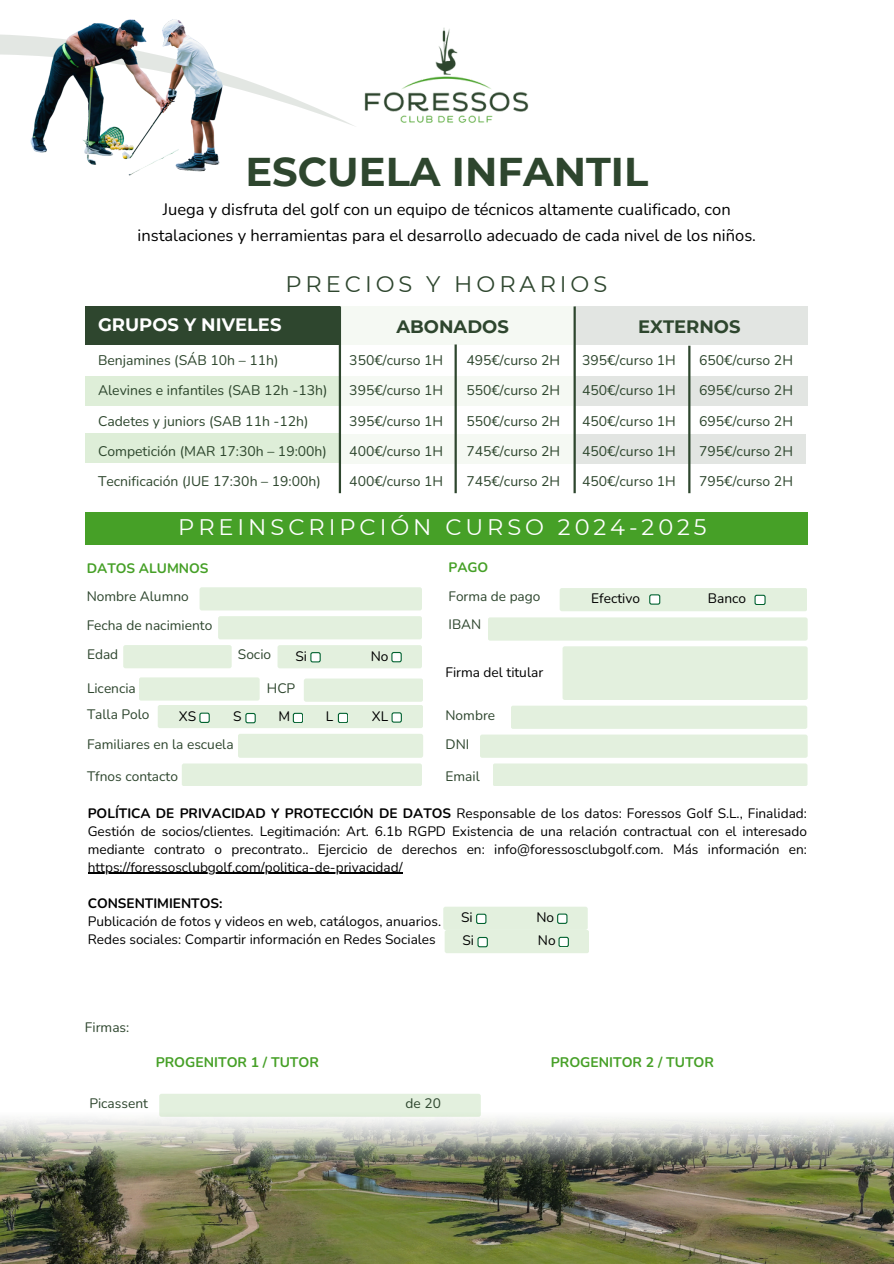
<style>
.page{position:relative;width:894px;height:1264px;background:#fff}
.page>*{position:absolute;margin:0;border:0;box-sizing:border-box;transform-origin:0 0}
.t1{font:700 40.05px "Montserrat";color:#2e462e}
.t2{font:22.5px "Montserrat";letter-spacing:.175em;color:#fff}
.t3{font:22.5px "Montserrat";letter-spacing:.175em;color:#2e462e}
.t4{font:700 18px "Montserrat";color:#2e462e}
.t5{font:700 18px "Montserrat";color:#fff}
.t6{font:16.5px/25.8px "Nunito";color:#000;text-align:center}
.t7{font:13.95px "Nunito";color:#2d462d}
.t8{font:700 13.95px "Nunito";color:#46a027}
.t9{font:13.65px/18px "Nunito";color:#000;text-align:justify}
.t10{font:13.65px/29.1px "Nunito";color:#2e462e}
.t11{font:700 13.65px "Nunito";color:#46a027}
.s1{font-weight:700}
</style>
<div class="page">
<img style="left:364px;top:27px;width:165px;height:96px">
<svg style="left:231px;top:75px;width:123px;height:51px"></svg>
<div style="left:85px;top:512px;width:722px;height:32px;background:#46a027"></div>
<img style="left:0;top:19px;width:231px;height:157px">
<div style="left:85px;top:306px;width:255px;height:38px;background:#2e462e"></div>
<div style="left:340px;top:306px;width:232px;height:38px;background:#f5f9f3"></div>
<div style="left:574px;top:306px;width:233px;height:38px;background:#e2e5e2"></div>
<div style="left:85px;top:375px;width:255px;height:30px;background:#deeed8"></div>
<div style="left:85px;top:433px;width:255px;height:30px;background:#deeed8"></div>
<div style="left:341px;top:376px;width:231px;height:30px;background:#f5f9f3"></div>
<div style="left:574px;top:376px;width:233px;height:30px;background:#e2e5e2"></div>
<div style="left:340px;top:434px;width:233px;height:29px;background:#f5f9f3"></div>
<div style="left:574px;top:434px;width:231px;height:29px;background:#e2e5e2"></div>
<hr style="left:454px;top:344px;width:2px;height:149px;background:#2e462e">
<hr style="left:688px;top:346px;width:2px;height:147px;background:#2d462d">
<hr style="left:339px;top:306px;width:2px;height:187px;background:#2e462e">
<hr style="left:573px;top:306px;width:2px;height:187px;background:#2d462d">
<div style="left:199px;top:587px;width:223px;height:23px;background:#e3f0de;border-radius:2px"></div>
<div style="left:218px;top:616px;width:204px;height:23px;background:#e3f0de;border-radius:2px"></div>
<div style="left:123px;top:645px;width:109px;height:23px;background:#e3f0de;border-radius:2px"></div>
<img style="left:0;top:1168px;width:893px;height:95px">
<svg style="left:0;top:1151px;width:893px;height:17px;background:#72765f"></svg>
<svg style="left:0;top:1095px;width:893px;height:56px"></svg>
<div style="left:277px;top:645px;width:145px;height:23px;background:#e3f0de;border-radius:2px"></div>
<svg style="left:310px;top:652px;width:10px;height:10px"></svg>
<svg style="left:391px;top:652px;width:10px;height:10px"></svg>
<div style="left:304px;top:678px;width:119px;height:23px;background:#e3f0de;border-radius:2px"></div>
<div style="left:139px;top:677px;width:120px;height:23px;background:#e3f0de;border-radius:2px"></div>
<div style="left:158px;top:705px;width:265px;height:23px;background:#e3f0de;border-radius:2px"></div>
<svg style="left:199px;top:712px;width:11px;height:11px"></svg>
<svg style="left:199px;top:712px;width:10px;height:10px"></svg>
<svg style="left:293px;top:712px;width:10px;height:11px"></svg>
<svg style="left:245px;top:713px;width:10px;height:10px"></svg>
<svg style="left:338px;top:712px;width:10px;height:11px"></svg>
<svg style="left:391px;top:712px;width:10px;height:10px"></svg>
<div style="left:487px;top:617px;width:320px;height:23px;background:#e3f0de;border-radius:2px"></div>
<div style="left:562px;top:646px;width:245px;height:54px;background:#e3f0de;border-radius:2px"></div>
<div style="left:510px;top:705px;width:297px;height:24px;background:#e3f0de;border-radius:2px"></div>
<div style="left:480px;top:734px;width:327px;height:23px;background:#e3f0de;border-radius:2px"></div>
<div style="left:559px;top:588px;width:248px;height:23px;background:#e3f0de;border-radius:2px"></div>
<svg style="left:649px;top:594px;width:11px;height:10px"></svg>
<svg style="left:754px;top:594px;width:11px;height:11px"></svg>
<div style="left:238px;top:733px;width:185px;height:24px;background:#e3f0de;border-radius:2px"></div>
<div style="left:159px;top:1093px;width:321px;height:23px;background:#e3f0de;border-radius:2px"></div>
<hr style="left:88px;top:872px;width:314px;height:1px;background:#000">
<div style="left:443px;top:906px;width:144px;height:23px;background:#e3f0de;border-radius:2px"></div>
<svg style="left:476px;top:913px;width:10px;height:10px"></svg>
<svg style="left:557px;top:913px;width:10px;height:10px"></svg>
<div style="left:444px;top:929px;width:145px;height:24px;background:#e3f0de;border-radius:2px"></div>
<svg style="left:477px;top:936px;width:10px;height:11px"></svg>
<svg style="left:558px;top:936px;width:10px;height:10px"></svg>
<div style="left:182px;top:763px;width:240px;height:23px;background:#e3f0de;border-radius:2px"></div>
<div style="left:492px;top:763px;width:315px;height:23px;background:#e3f0de;border-radius:2px"></div>
<p class="t1" style="left:245px;top:147px;width:404px">ESCUELA INFANTIL</p>
<p class="t6" style="left:137px;top:197px;width:620px">Juega y disfruta del golf con un equipo de técnicos altamente cualificado, con instalaciones y herramientas para el desarrollo adecuado de cada nivel de los niños.</p>
<p class="t3" style="left:285px;top:270px;width:323px">PRECIOS Y HORARIOS</p>
<p class="t5" style="left:98px;top:314px;width:185px">GRUPOS Y NIVELES</p>
<p class="t4" style="left:396px;top:316px;width:114px">ABONADOS</p>
<p class="t4" style="left:638px;top:316px;width:104px">EXTERNOS</p>
<p class="t7" style="left:582px;top:351px;width:95px">395€/curso 1H</p>
<p class="t7" style="left:582px;top:381px;width:95px">450€/curso 1H</p>
<p class="t7" style="left:582px;top:411px;width:95px">450€/curso 1H</p>
<p class="t7" style="left:582px;top:442px;width:95px">450€/curso 1H</p>
<p class="t7" style="left:582px;top:472px;width:95px">450€/curso 1H</p>
<h3 class="t7" style="left:98px;top:351px;width:182px">Benjamines (SÁB 10h – 11h)</h3>
<h3 class="t7" style="left:98px;top:381px;width:231px">Alevines e infantiles (SAB 12h -13h)</h3>
<p class="t7" style="left:98px;top:411px;width:212px">Cadetes y juniors (SAB 11h -12h)</p>
<p class="t7" style="left:98px;top:442px;width:230px">Competición (MAR 17:30h – 19:00h)</p>
<p class="t7" style="left:98px;top:472px;width:224px">Tecnificación (JUE 17:30h – 19:00h)</p>
<p class="t7" style="left:699px;top:351px;width:95px">650€/curso 2H</p>
<p class="t7" style="left:699px;top:381px;width:95px">695€/curso 2H</p>
<p class="t7" style="left:699px;top:411px;width:95px">695€/curso 2H</p>
<p class="t7" style="left:699px;top:442px;width:95px">795€/curso 2H</p>
<p class="t7" style="left:699px;top:472px;width:95px">795€/curso 2H</p>
<p class="t2" style="left:178px;top:513px;width:530px">PREINSCRIPCIÓN CURSO 2024-2025</p>
<p class="t7" style="left:349px;top:351px;width:95px">350€/curso 1H</p>
<h1 class="t7" style="left:349px;top:381px;width:95px">395€/curso 1H</h1>
<p class="t7" style="left:349px;top:411px;width:95px">395€/curso 1H</p>
<h2 class="t7" style="left:349px;top:442px;width:95px">400€/curso 1H</h2>
<h3 class="t7" style="left:349px;top:472px;width:95px">400€/curso 1H</h3>
<p class="t7" style="left:466px;top:351px;width:95px">495€/curso 2H</p>
<p class="t7" style="left:466px;top:381px;width:95px">550€/curso 2H</p>
<p class="t7" style="left:466px;top:411px;width:95px">550€/curso 2H</p>
<p class="t7" style="left:466px;top:442px;width:95px">745€/curso 2H</p>
<p class="t7" style="left:466px;top:472px;width:95px">745€/curso 2H</p>
<p class="t11" style="left:87px;top:559px;width:123px">DATOS ALUMNOS</p>
<p class="t10" style="left:87px;top:582px;width:127px">Nombre Alumno<br>Fecha de nacimiento<br>Edad</p>
<p class="t10" style="left:238px;top:640px;width:35px">Socio</p>
<p class="t9" style="left:295px;top:647px;width:13px">Si</p>
<p class="t9" style="left:370px;top:647px;width:19px">No</p>
<h6 class="t10" style="left:87px;top:674px;width:50px">Licencia</h6>
<p class="t10" style="left:267px;top:674px;width:30px">HCP</p>
<p class="t9" style="left:179px;top:707px;width:19px">XS</p>
<h6 class="t9" style="left:233px;top:708px;width:10px">S</h6>
<p class="t9" style="left:278px;top:707px;width:13px">M</p>
<p class="t9" style="left:325px;top:707px;width:9px">L</p>
<p class="t9" style="left:372px;top:707px;width:18px">XL</p>
<h6 class="t10" style="left:87px;top:700px;width:64px">Talla Polo</h6>
<p class="t11" style="left:448px;top:558px;width:41px">PAGO</p>
<p class="t10" style="left:448px;top:581px;width:93px">Forma de pago</p>
<p class="t10" style="left:448px;top:609px;width:34px">IBAN</p>
<p class="t9" style="left:445px;top:663px;width:99px">Firma del titular</p>
<p class="t10" style="left:445px;top:701px;width:51px">Nombre</p>
<p class="t10" style="left:87px;top:730px;width:148px">Familiares en la escuela</p>
<p class="t10" style="left:445px;top:729px;width:25px">DNI</p>
<h5 class="t10" style="left:87px;top:762px;width:92px">Tfnos contacto</h5>
<h5 class="t10" style="left:445px;top:762px;width:36px">Email</h5>
<p class="t9" style="left:591px;top:589px;width:50px">Efectivo</p>
<h6 class="t9" style="left:707px;top:589px;width:40px">Banco</h6>
<p class="t9" style="left:88px;top:804px;width:720px"><span class="s1">POLÍTICA DE PRIVACIDAD Y PROTECCIÓN DE DATOS</span> Responsable de los datos: Foressos Golf S.L., Finalidad:<br>Gestión de socios/clientes. Legitimación: Art. 6.1b RGPD Existencia de una relación contractual con el interesado mediante contrato o precontrato.. Ejercicio de derechos en: info@foressosclubgolf.com. Más información en:</p>
<p class="t9" style="left:88px;top:858px;width:316px">https://foressosclubgolf.com/politica-de-privacidad/</p>
<p class="t9" style="left:88px;top:894px;width:355px;text-align:left"><span class="s1">CONSENTIMIENTOS:<br></span>Publicación de fotos y videos en web, catálogos, anuarios.<br>Redes sociales: Compartir información en Redes Sociales</p>
<p class="t9" style="left:461px;top:908px;width:13px">Si</p>
<p class="t9" style="left:536px;top:908px;width:19px">No</p>
<p class="t9" style="left:462px;top:931px;width:13px">Si</p>
<p class="t9" style="left:537px;top:931px;width:19px">No</p>
<p class="t10" style="left:85px;top:1013px;width:46px">Firmas:</p>
<p class="t8" style="left:156px;top:1053px;width:165px">PROGENITOR 1 / TUTOR</p>
<p class="t8" style="left:550px;top:1053px;width:165px">PROGENITOR 2 / TUTOR</p>
<p class="t10" style="left:89px;top:1089px;width:60px">Picassent</p>
<p class="t10" style="left:405px;top:1089px;width:37px">de 20</p>
</div>
